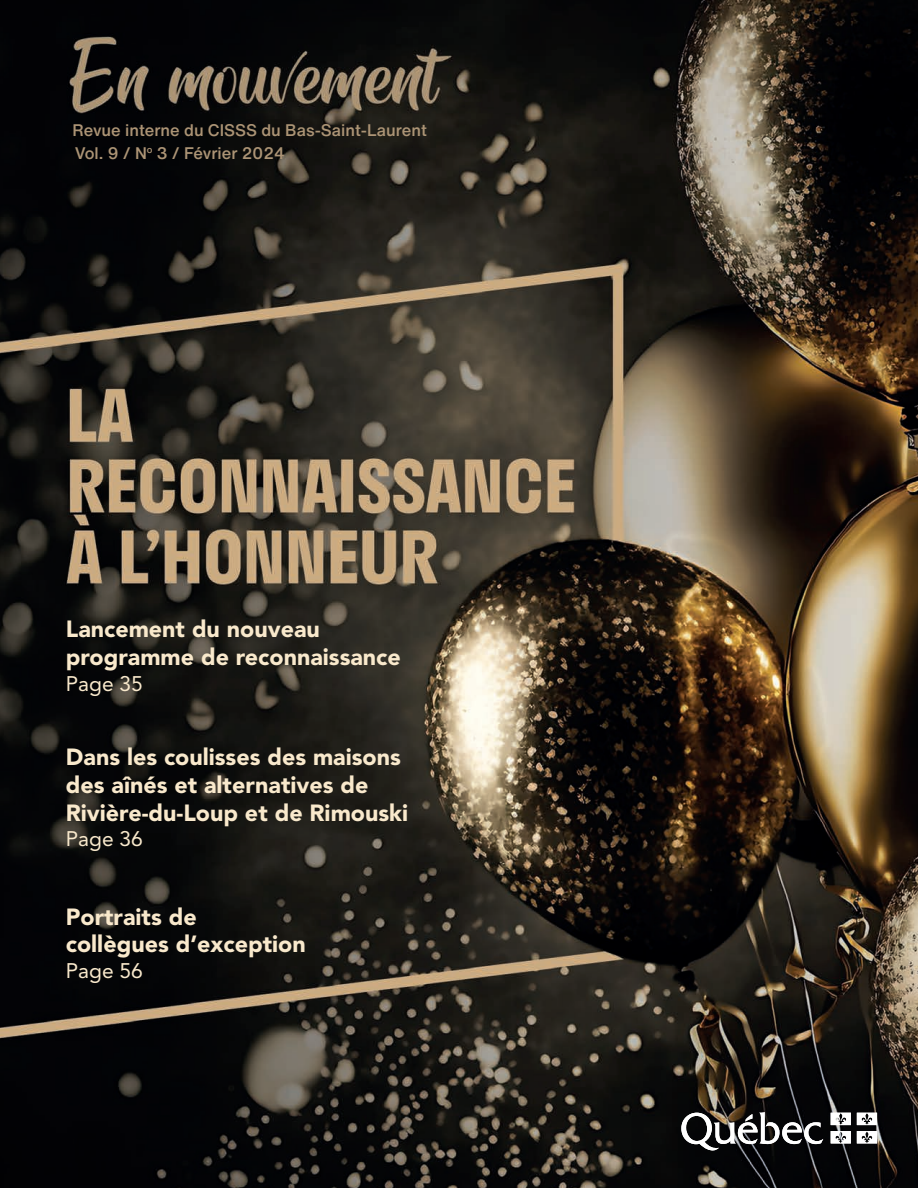
<style>
.page{position:relative;width:918px;height:1188px;background:#fff}
.page>*{position:absolute;margin:0;border:0;box-sizing:border-box;transform-origin:0 0}
.t1{font:900 23.25px/27.9px "Avenir LT Pro";color:#f9e9cc}
.t2{font:21px "Avenir LT Pro";color:#f9e9cc}
.t3{font:500 16.5px/22.6px "Helvetica Now Text";color:#ac9475}
</style>
<div class="page">
<img style="left:0;top:0;width:918px;height:1188px">
<svg style="left:681px;top:1112px;width:142px;height:39px"></svg>
<svg style="left:831px;top:1113px;width:20px;height:12px"></svg>
<svg style="left:857px;top:1113px;width:20px;height:12px"></svg>
<svg style="left:831px;top:1131px;width:20px;height:12px"></svg>
<svg style="left:857px;top:1131px;width:20px;height:12px"></svg>
<p class="t3" style="left:72px;top:119px;width:356px">Revue interne du CISSS du Bas-Saint-Laurent<br>Vol. 9 / N<sup>o</sup> 3 / Février 2024</p>
<p class="t1" style="left:66px;top:615px;width:336px">Lancement du nouveau programme de reconnaissance</p>
<p class="t2" style="left:66px;top:670px;width:79px">Page 35</p>
<p class="t1" style="left:66px;top:743px;width:344px">Dans les coulisses des maisons des aînés et alternatives de<br>Rivière-du-Loup et de Rimouski</p>
<p class="t2" style="left:66px;top:826px;width:79px">Page 36</p>
<p class="t1" style="left:66px;top:903px;width:241px">Portraits de<br>collègues d’exception</p>
<p class="t2" style="left:66px;top:958px;width:79px">Page 56</p>
</div>
